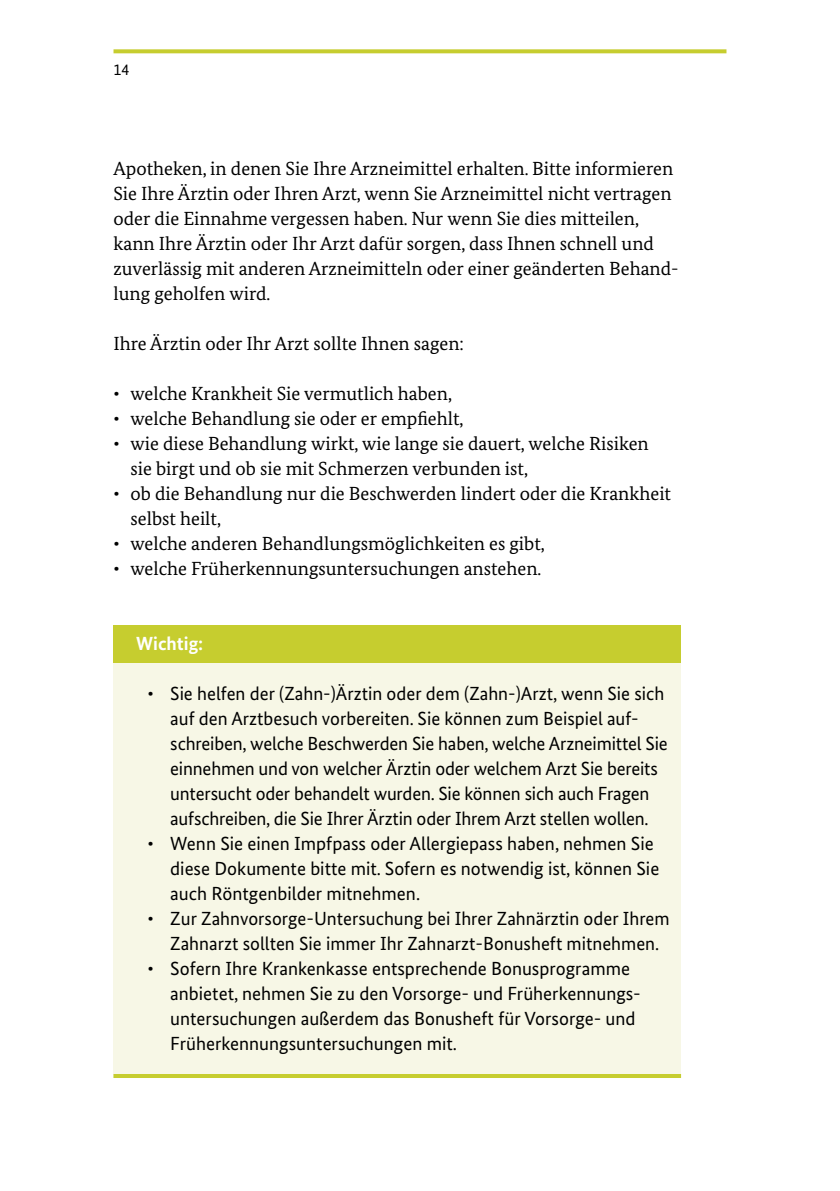
<style>
.page{position:relative;width:840px;height:1191px;background:#fff}
.page>*{position:absolute;margin:0;border:0;box-sizing:border-box;transform-origin:0 0}
.P_Kasten{font:19px/25px "Bundes Sans";color:#000}
.P_Fließtext_Serif{font:19px/25px "Bundes Serif";color:#000}
.t1{font:700 19px "Bundes Sans";color:#fff}
.t2{font:16px "Bundes Sans";color:#000}
</style>
<div class="page">
<svg style="left:113px;top:49px;width:613px;height:4px;background:#cad140"></svg>
<div style="left:113px;top:625px;width:567px;height:38px;background:#c6cd2f"></div>
<div style="left:113px;top:663px;width:567px;height:415px;background:#f7f7e6"></div>
<hr style="left:113px;top:1074px;width:567px;height:4px;background:#c6cd2f">
<p class="t2" style="left:113px;top:60px;width:17px">14</p>
<p class="P_Fließtext_Serif" style="left:113px;top:156px;width:566px">Apotheken, in denen Sie Ihre Arzneimittel erhalten. Bitte informieren Sie Ihre Ärztin oder Ihren Arzt, wenn Sie Arzneimittel nicht vertragen oder die Einnahme vergessen haben. Nur wenn Sie dies mitteilen, kann Ihre Ärztin oder Ihr Arzt dafür sorgen, dass Ihnen schnell und zuverlässig mit anderen Arzneimitteln oder einer geänderten Behand&shy;lung geholfen wird.</p>
<p class="P_Fließtext_Serif" style="left:113px;top:331px;width:352px">Ihre Ärztin oder Ihr Arzt sollte Ihnen sagen:</p>
<p class="P_Fließtext_Serif" style="left:113px;top:381px;width:340px">• welche Krankheit Sie vermutlich haben,</p>
<p class="P_Fließtext_Serif" style="left:113px;top:406px;width:351px">• welche Behandlung sie oder er empfiehlt,</p>
<p class="P_Fließtext_Serif" style="left:130px;top:431px;width:519px;text-indent:-17px">• wie diese Behandlung wirkt, wie lange sie dauert, welche Risiken sie birgt und ob sie mit Schmerzen verbunden ist,</p>
<p class="P_Fließtext_Serif" style="left:130px;top:481px;width:541px;text-indent:-17px">• ob die Behandlung nur die Beschwerden lindert oder die Krankheit selbst heilt,</p>
<p class="P_Fließtext_Serif" style="left:113px;top:531px;width:432px">• welche anderen Behandlungsmöglichkeiten es gibt,</p>
<p class="P_Fließtext_Serif" style="left:113px;top:556px;width:429px">• welche Früherkennungsuntersuchungen anstehen.</p>
<p class="t1" style="left:136px;top:632px;width:69px">Wichtig:</p>
<p class="P_Kasten" style="left:170px;top:681px;width:499px;text-indent:-23px">• Sie helfen der (Zahn-)Ärztin oder dem (Zahn-)Arzt, wenn Sie sich auf den Arztbesuch vorbereiten. Sie können zum Beispiel auf&shy;schreiben, welche Beschwerden Sie haben, welche Arzneimittel Sie einnehmen und von welcher Ärztin oder welchem Arzt Sie bereits untersucht oder behandelt wurden. Sie können sich auch Fragen aufschreiben, die Sie Ihrer Ärztin oder Ihrem Arzt stellen wollen.</p>
<p class="P_Kasten" style="left:170px;top:831px;width:490px;text-indent:-23px">• Wenn Sie einen Impfpass oder Allergiepass haben, nehmen Sie diese Dokumente bitte mit. Sofern es notwendig ist, können Sie auch Röntgenbilder mitnehmen.</p>
<p class="P_Kasten" style="left:170px;top:906px;width:500px;text-indent:-23px">• Zur Zahnvorsorge-Untersuchung bei Ihrer Zahnärztin oder Ihrem<br>Zahnarzt sollten Sie immer Ihr Zahnarzt-Bonusheft mitnehmen.</p>
<p class="P_Kasten" style="left:170px;top:956px;width:472px;text-indent:-23px">• Sofern Ihre Krankenkasse entsprechende Bonusprogramme anbietet, nehmen Sie zu den Vorsorge- und Früherkennungs&shy;untersuchungen außerdem das Bonusheft für Vorsorge- und Früherkennungsuntersuchungen mit.</p>
</div>
